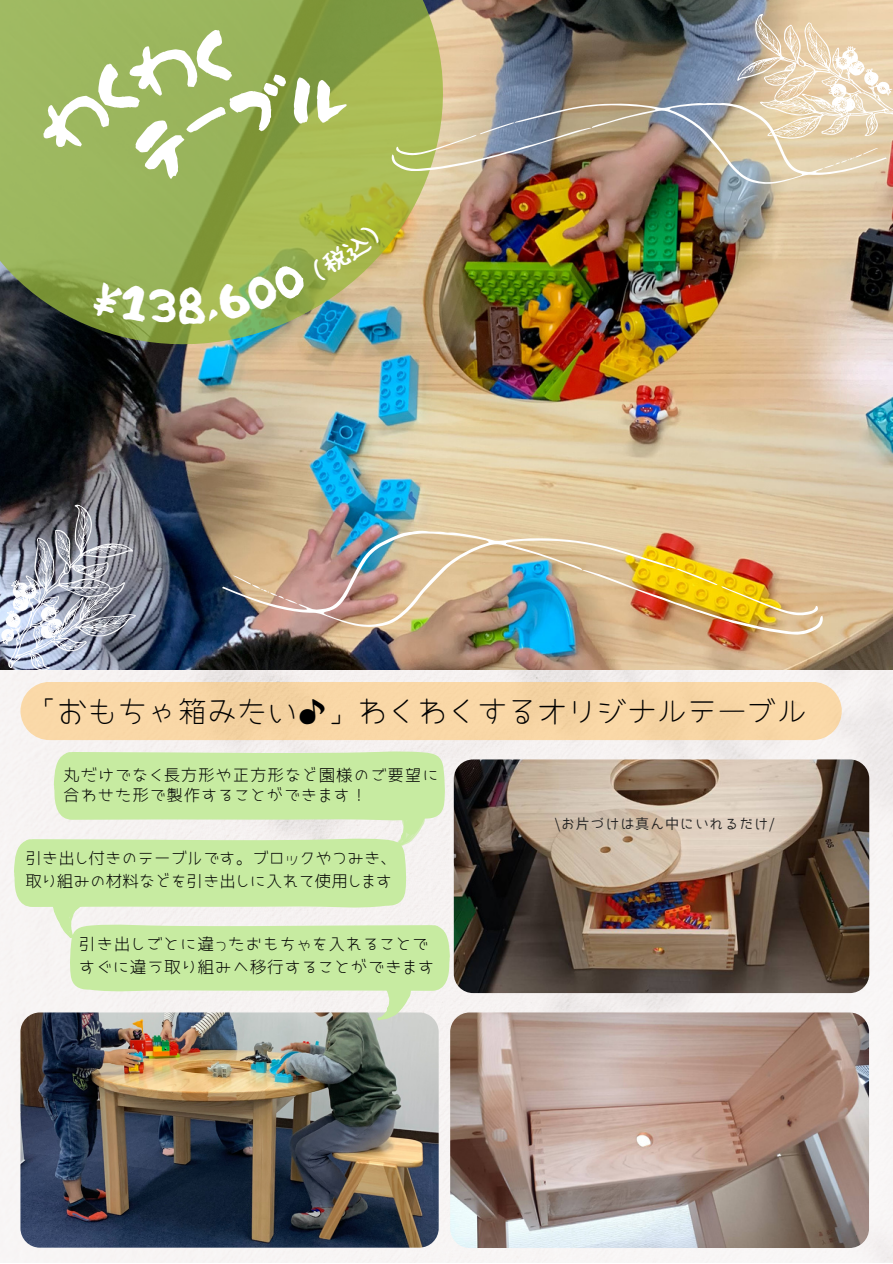
<style>
.page{position:relative;width:893px;height:1264px;background:#fff}
.page>*{position:absolute;margin:0;border:0;box-sizing:border-box;transform-origin:0 0}
.t1{font:72.75px "Ounen mouhitsu";color:#fff}
.t2{font:30px "Yomogi";color:#000}
.t3{font:16.8px "JK Gothic L";letter-spacing:.035em;color:#000}
.t4{font:16.5px "JK Gothic L";color:#000}
.t5{font:16.5px "JK Gothic L";letter-spacing:.05em;color:#000}
.t6{font:14.1px "Bokutachino Gothic 2";letter-spacing:.05em;color:#202020}
</style>
<div class="page">
<img style="left:0;top:669px;width:892px;height:593px">
<img style="left:0;top:191px;width:892px;height:478px">
<img style="left:0;top:0;width:478px;height:378px">
<img style="left:222px;top:530px;width:600px;height:105px">
<img style="left:20px;top:1012px;width:418px;height:235px;border-radius:19px">
<img style="left:391px;top:0;width:501px;height:191px">
<svg style="left:0;top:495px;width:170px;height:215px;background:#8d919e"></svg>
<img style="left:450px;top:1012px;width:418px;height:235px;border-radius:20px">
<img style="left:454px;top:759px;width:415px;height:234px;border-radius:19px">
<svg style="left:14px;top:750px;width:436px;height:270px"></svg>
<div style="left:20px;top:682px;width:821px;height:58px;background:#f9d7a6"></div>
<svg style="left:29px;top:27px;width:267px;height:160px;background:#97b258"></svg>
<svg style="left:91px;top:223px;width:291px;height:102px;background:#96af57"></svg>
<p class="t1" style="left:291px;top:50px;width:59px">ル</p>
<p class="t2" style="left:28px;top:687px;width:781px">「おもちゃ箱みたい♪」わくわくするオリジナルテーブル</p>
<p class="t5" style="left:63px;top:766px;width:377px">丸だけでなく長方形や正方形など園様のご要望に</p>
<p class="t5" style="left:63px;top:786px;width:305px">合わせた形で製作することができます！</p>
<p class="t4" style="left:25px;top:850px;width:373px">引き出し付きのテーブルです。ブロックやつみき、</p>
<p class="t4" style="left:25px;top:872px;width:368px">取り組みの材料などを引き出しに入れて使用します</p>
<p class="t3" style="left:79px;top:935px;width:351px">引き出しごとに違ったおもちゃを入れることで</p>
<p class="t3" style="left:79px;top:958px;width:357px">すぐに違う取り組みへ移行することができます</p>
<p class="t6" style="left:554px;top:816px;width:221px">\お片づけは真ん中にいれるだけ/</p>
</div>
